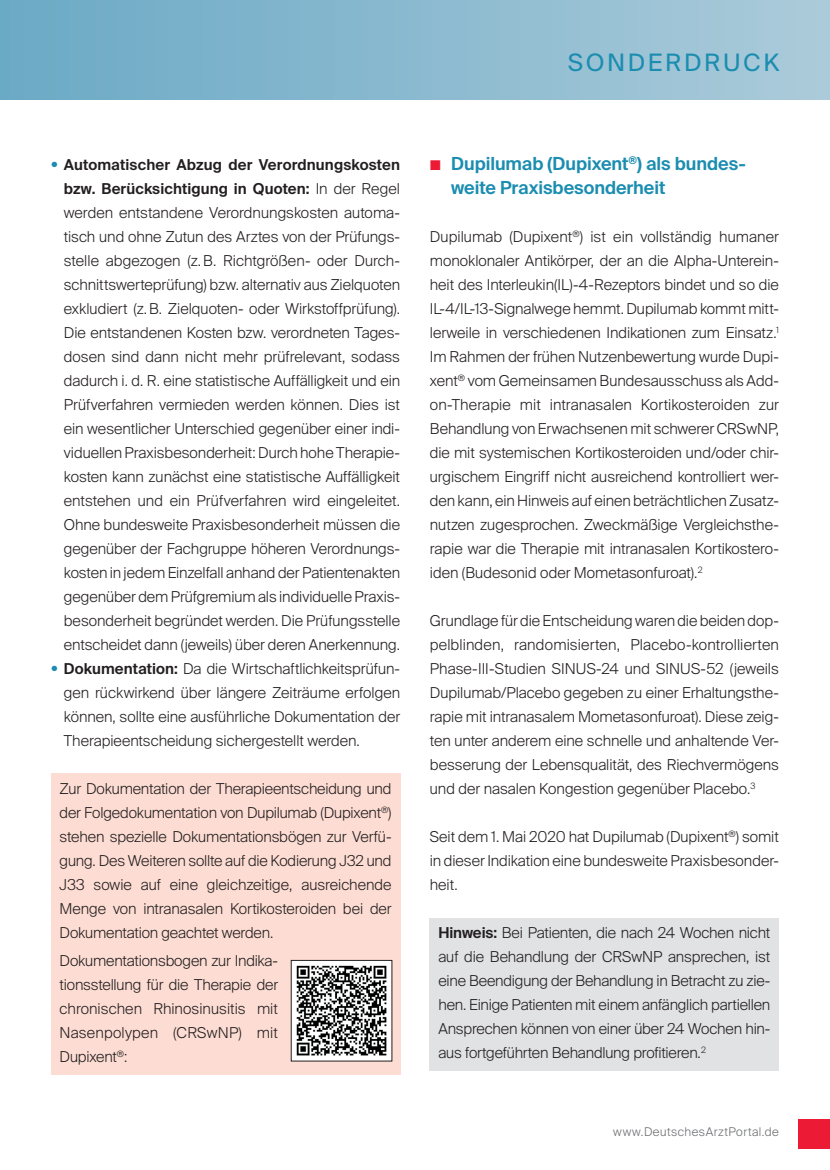
<style>
.page{position:relative;width:830px;height:1170px;background:#fff}
.page>*{position:absolute;margin:0;border:0;box-sizing:border-box;transform-origin:0 0}
.t1{font:24px "Suisse Intl";letter-spacing:.11em;color:#1b8db0}
.t2{font:600 18px/24px "Suisse Intl";letter-spacing:-.005em;color:#1b8db0}
.t3{font:300 15px/24px "Suisse Intl";letter-spacing:-.005em;color:#231f20;text-align:justify}
.t4{font:300 12px "Suisse Intl";letter-spacing:.04em;color:#6c6d70}
.s1{color:#1b8db0}
.s2{font-weight:600}
.s3{font-weight:400;color:#ed1a36}
</style>
<div class="page">
<div style="left:51px;top:773px;width:349px;height:176px;background:#fdddd3"></div>
<div style="left:51px;top:946px;width:349px;height:128px;background:#fdddd3"></div>
<div style="left:429px;top:917px;width:349px;height:152px;background:#e1e2e4"></div>
<div style="left:0;top:0;width:829px;height:99px;background:linear-gradient(to right,#6aa9c5,#abcbda)"></div>
<div style="left:797px;top:1118px;width:32px;height:30px;background:#ed1a36"></div>
<div style="left:291px;top:960px;width:101px;height:100px;background:#fff"></div>
<img style="left:296px;top:965px;width:91px;height:91px">
<div style="left:291px;top:959px;width:101px;height:102px;border:1px solid #231f20"></div>
<h1 class="t1" style="left:567px;top:48px;width:213px">SONDERDRUCK</h1>
<p class="t3" style="left:64px;top:152px;width:337px;text-indent:-13px"><span class="s1">•</span> <span class="s2">Automatischer Abzug der Verordnungskosten bzw. Berücksichtigung in Quoten:</span> In der Regel werden entstandene Verordnungskosten automa&shy;tisch und ohne Zutun des Arztes von der Prüfungs&shy;stelle abgezogen (z.B. Richtgrößen- oder Durch&shy;schnittswerteprüfung) bzw. alternativ aus Zielquoten exkludiert (z.B. Zielquoten- oder Wirkstoffprüfung).<br>Die entstandenen Kosten bzw. verordneten Tages&shy;dosen sind dann nicht mehr prüfrelevant, sodass dadurch i. d. R. eine statistische Auffälligkeit und ein Prüfverfahren vermieden werden können. Dies ist ein wesentlicher Unterschied gegenüber einer indi&shy;viduellen Praxisbesonderheit: Durch hohe Therapie&shy;kosten kann zunächst eine statistische Auffälligkeit entstehen und ein Prüfverfahren wird eingeleitet.<br>Ohne bundesweite Praxisbesonderheit müssen die gegenüber der Fachgruppe höheren Verordnungs&shy;kosten in jedem Einzelfall anhand der Patientenakten gegenüber dem Prüfgremium als individuelle Praxis&shy;besonderheit begründet werden. Die Prüfungsstelle entscheidet dann (jeweils) über deren Anerkennung.</p>
<p class="t3" style="left:64px;top:656px;width:337px;text-indent:-13px"><span class="s1">•</span> <span class="s2">Dokumentation:</span> Da die Wirtschaftlichkeitsprüfun&shy;gen rückwirkend über längere Zeiträume erfolgen können, sollte eine ausführliche Dokumentation der Therapieentscheidung sichergestellt werden.</p>
<p class="t3" style="left:60px;top:776px;width:333px">Zur Dokumentation der Therapieentscheidung und der Folgedokumentation von Dupilumab (Dupixent<sup>®</sup>) stehen spezielle Dokumentationsbögen zur Verfü&shy;gung. Des Weiteren sollte auf die Kodierung J32 und J33 sowie auf eine gleichzeitige, ausreichende Menge von intranasalen Kortikosteroiden bei der Dokumentation geachtet werden.</p>
<p class="t3" style="left:60px;top:949px;width:220px">Dokumentationsbogen zur Indika&shy;tionsstellung für die Therapie der chronischen Rhinosinusitis mit Nasenpolypen (CRSwNP) mit Dupixent<sup>®</sup>:</p>
<p class="t2" style="left:451px;top:151px;width:296px;text-indent:-21px"><span class="s3">■</span> Dupilumab (Dupixent<sup>®</sup>) als bundes&shy;weite Praxisbesonderheit</p>
<p class="t3" style="left:429px;top:224px;width:350px">Dupilumab (Dupixent<sup>®</sup>) ist ein vollständig humaner monoklonaler Antikörper, der an die Alpha-Unterein&shy;heit des Interleukin(IL)-4-Rezeptors bindet und so die IL-4/IL-13-Signalwege hemmt. Dupilumab kommt mitt&shy;lerweile in verschiedenen Indikationen zum Einsatz.<sup>1<br></sup>Im Rahmen der frühen Nutzenbewertung wurde Dupi&shy;xent<sup>®</sup> vom Gemeinsamen Bundesausschuss als Add&shy;on-Therapie mit intranasalen Kortikosteroiden zur Behandlung von Erwachsenen mit schwerer CRSwNP, die mit systemischen Kortikosteroiden und/oder chir&shy;urgischem Eingriff nicht ausreichend kontrolliert wer&shy;den kann, ein Hinweis auf einen beträchtlichen Zusatz&shy;nutzen zugesprochen. Zweckmäßige Vergleichsthe&shy;rapie war die Therapie mit intranasalen Kortikostero&shy;iden (Budesonid oder Mometasonfuroat).<sup>2</sup></p>
<p class="t3" style="left:429px;top:608px;width:350px">Grundlage für die Entscheidung waren die beiden dop&shy;pelblinden, randomisierten, Placebo-kontrollierten Phase-III-Studien SINUS-24 und SINUS-52 (jeweils Dupilumab/Placebo gegeben zu einer Erhaltungsthe&shy;rapie mit intranasalem Mometasonfuroat). Diese zeig&shy;ten unter anderem eine schnelle und anhaltende Ver&shy;besserung der Lebensqualität, des Riechvermögens und der nasalen Kongestion gegenüber Placebo.<sup>3</sup></p>
<p class="t3" style="left:429px;top:824px;width:350px">Seit dem 1. Mai 2020 hat Dupilumab (Dupixent<sup>®</sup>) somit in dieser Indikation eine bundesweite Praxisbesonder&shy;heit.</p>
<p class="t3" style="left:438px;top:920px;width:333px"><span class="s2">Hinweis:</span> Bei Patienten, die nach 24 Wochen nicht auf die Behandlung der CRSwNP ansprechen, ist eine Beendigung der Behandlung in Betracht zu zie&shy;hen. Einige Patienten mit einem anfänglich partiellen Ansprechen können von einer über 24 Wochen hin&shy;aus fortgeführten Behandlung profitieren.<sup>2</sup></p>
<p class="t4" style="left:613px;top:1124px;width:167px">www.DeutschesArztPortal.de</p>
</div>
